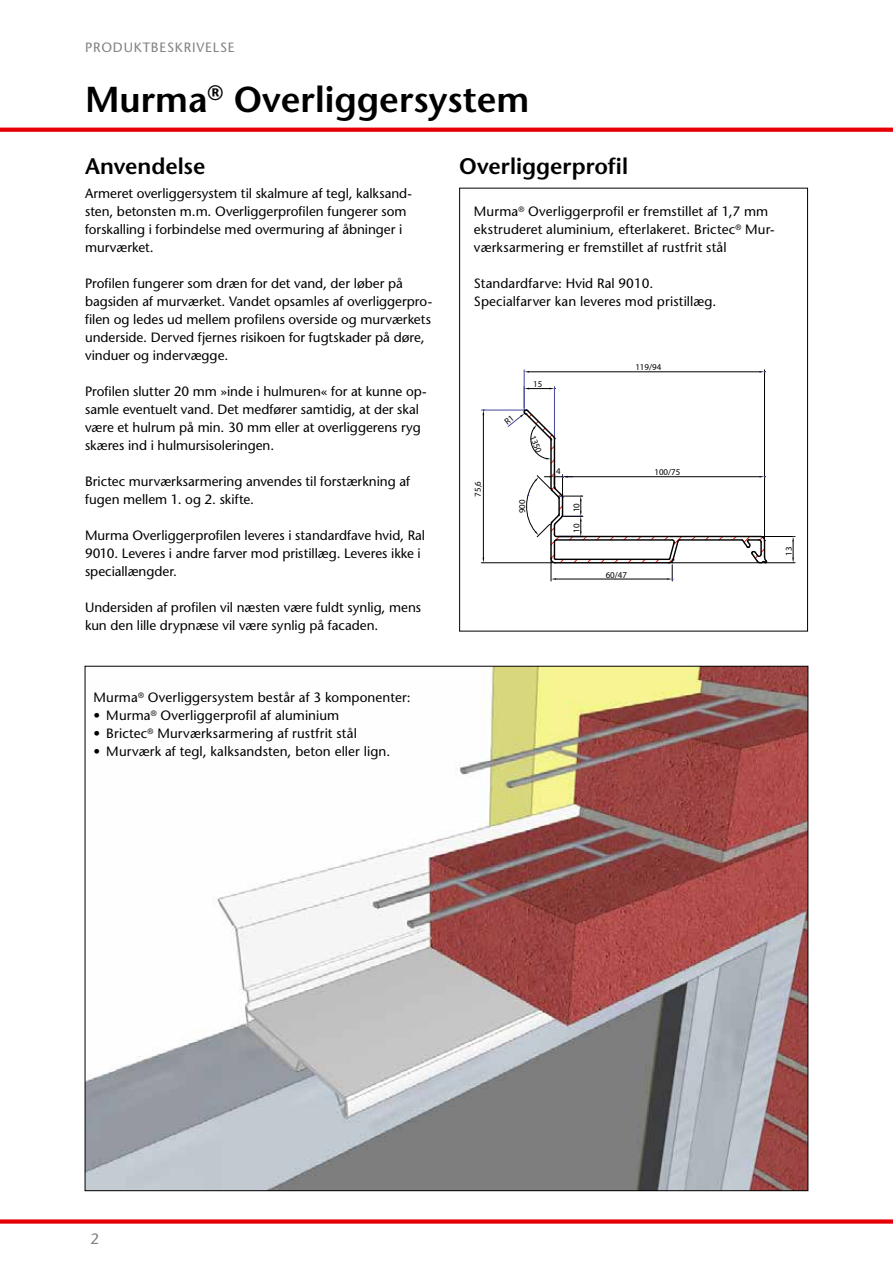
<style>
.page{position:relative;width:893px;height:1263px;background:#fff}
.page>*{position:absolute;margin:0;border:0;box-sizing:border-box;transform-origin:0 0}
.t1{font:600 36px "Stone Sans";color:#000}
.t2{font:600 22.5px "Stone Sans";color:#000}
.t3{font:15px "Stone Sans";color:#818084}
.t4{font:13.5px/18px "Stone Sans";color:#000}
.t5{font:13.5px "Stone Sans";letter-spacing:.06em;color:#818084}
.t6{font:8.85px "Myriad Pro";color:#000}
</style>
<div class="page">
<svg style="left:0;top:128px;width:893px;height:4px;background:#e70a0f"></svg>
<div style="left:0;top:1219px;width:893px;height:5px;background:#e60005"></div>
<hr style="left:481px;top:562px;width:71px;height:1px;background:#000">
<hr style="left:481px;top:410px;width:43px;height:1px;background:#434699">
<hr style="left:483px;top:415px;width:1px;height:143px;background:#000">
<hr style="left:670px;top:562px;width:125px;height:1px;background:#000">
<hr style="left:762px;top:536px;width:33px;height:1px;background:#000">
<svg style="left:792px;top:536px;width:2px;height:27px"></svg>
<hr style="left:524px;top:370px;width:1px;height:40px;background:#434699">
<hr style="left:764px;top:370px;width:1px;height:105px;background:#000">
<hr style="left:529px;top:372px;width:230px;height:1px;background:#000">
<div style="left:459px;top:188px;width:349px;height:443px;border:1px solid #000"></div>
<img style="left:87px;top:668px;width:719px;height:521px">
<svg style="left:504px;top:387px;width:264px;height:194px"></svg>
<p class="t5" style="left:85px;top:39px;width:151px">PRODUKTBESKRIVELSE</p>
<h1 class="t1" style="left:85px;top:77px;width:446px">Murma<sup>®</sup> Overliggersystem</h1>
<h2 class="t2" style="left:85px;top:152px;width:122px">Anvendelse</h2>
<p class="t4" style="left:85px;top:184px;width:328px">Armeret overliggersystem til skalmure af tegl, kalksand&shy;sten, betonsten m.m. Overliggerprofilen fungerer som forskalling i forbindelse med overmuring af åbninger i murværket.</p>
<p class="t4" style="left:85px;top:274px;width:349px">Profilen fungerer som dræn for det vand, der løber på bagsiden af murværket. Vandet opsamles af overliggerpro&shy;filen og ledes ud mellem profilens overside og murværkets underside. Derved fjernes risikoen for fugtskader på døre, vinduer og indervægge.</p>
<p class="t4" style="left:85px;top:382px;width:343px">Profilen slutter 20 mm »inde i hulmuren« for at kunne op&shy;samle eventuelt vand. Det medfører samtidig, at der skal være et hulrum på min. 30 mm eller at overliggerens ryg skæres ind i hulmursisoleringen.</p>
<p class="t4" style="left:85px;top:472px;width:326px">Brictec murværksarmering anvendes til forstærkning af fugen mellem 1. og 2. skifte.</p>
<p class="t4" style="left:85px;top:526px;width:342px">Murma Overliggerprofilen leveres i standardfave hvid, Ral<br>9010. Leveres i andre farver mod pristillæg. Leveres ikke i speciallængder.</p>
<p class="t4" style="left:85px;top:598px;width:338px">Undersiden af profilen vil næsten være fuldt synlig, mens kun den lille drypnæse vil være synlig på facaden.</p>
<h2 class="t2" style="left:459px;top:152px;width:170px">Overliggerprofil</h2>
<p class="t4" style="left:474px;top:202px;width:302px">Murma<sup>®</sup> Overliggerprofil er fremstillet af 1,7 mm ekstruderet aluminium, efterlakeret. Brictec<sup>®</sup> Mur&shy;værksarmering er fremstillet af rustfrit stål</p>
<p class="t4" style="left:474px;top:274px;width:244px">Standardfarve: Hvid Ral 9010.<br>Specialfarver kan leveres mod pristillæg.</p>
<p class="t6" style="left:472px;top:496px;width:17px;rotate:-90deg">75,6</p>
<p class="t6" style="left:533px;top:379px;width:11px">15</p>
<p class="t6" style="left:635px;top:362px;width:27px">119/94</p>
<p class="t6" style="left:538px;top:433px;width:20px;rotate:68deg">1350</p>
<p class="t6" style="left:517px;top:513px;width:15px;rotate:-90deg">900</p>
<p class="t6" style="left:556px;top:466px;width:6px">4</p>
<p class="t6" style="left:654px;top:467px;width:27px">100/75</p>
<p class="t6" style="left:571px;top:533px;width:31px;rotate:-90deg">10 10</p>
<p class="t6" style="left:606px;top:569px;width:23px">60/47</p>
<p class="t6" style="left:783px;top:556px;width:11px;rotate:-90deg">13</p>
<p class="t4" style="left:94px;top:688px;width:319px">Murma<sup>®</sup> Overliggersystem består af 3 komponenter:</p>
<p class="t4" style="left:94px;top:706px;width:247px">• Murma<sup>®</sup> Overliggerprofil af aluminium</p>
<p class="t4" style="left:94px;top:724px;width:265px">• Brictec<sup>®</sup> Murværksarmering af rustfrit stål</p>
<p class="t4" style="left:94px;top:742px;width:298px">• Murværk af tegl, kalksandsten, beton eller lign.</p>
<p class="t3" style="left:91px;top:1230px;width:10px">2</p>
</div>
